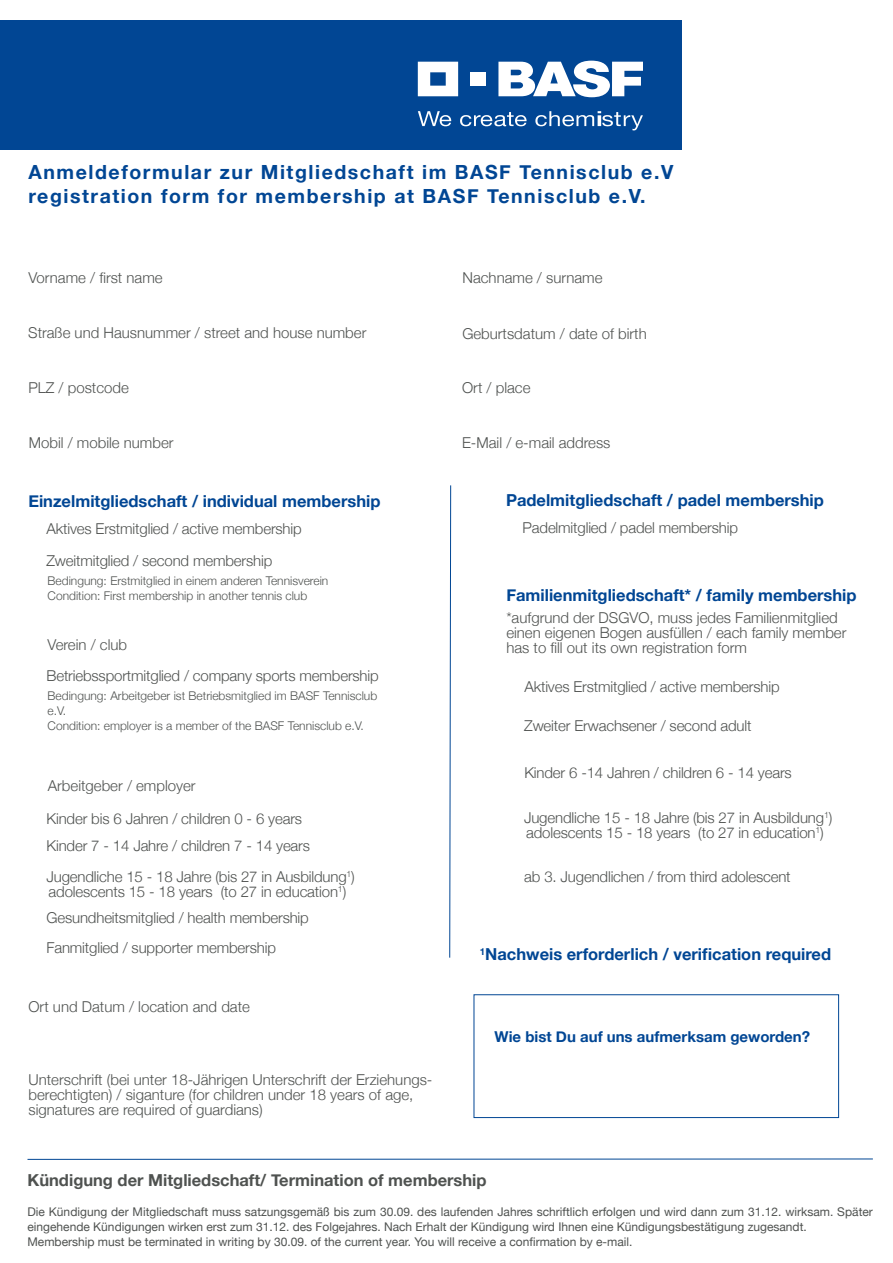
<style>
.page{position:relative;width:893px;height:1263px;background:#fff}
.page>*{position:absolute;margin:0;border:0;box-sizing:border-box;transform-origin:0 0}
.t1{font:700 19.5px/23.4px "Helvetica Neue";letter-spacing:.08em;color:#014694}
.t2{font:700 16.5px "Helvetica Neue";color:#014694}
.t3{font:700 16.5px "Helvetica Neue";color:#4f5250}
.t4{font:300 15px/15px "Helvetica Neue";letter-spacing:-.01em;color:#4f5250}
.t5{font:700 15px "Helvetica Neue";color:#014694}
.t6{font:12px/15px "Helvetica Neue";color:#4f5250}
.t7{font:300 12px/15px "Helvetica Neue";color:#4f5250}
</style>
<div class="page">
<div style="left:0;top:20px;width:682px;height:129px;background:#014694"></div>
<svg style="left:418px;top:62px;width:40px;height:34px"></svg>
<div style="left:471px;top:72px;width:15px;height:14px;background:#fff"></div>
<svg style="left:498px;top:61px;width:145px;height:36px"></svg>
<svg style="left:418px;top:111px;width:33px;height:15px"></svg>
<svg style="left:460px;top:112px;width:67px;height:14px"></svg>
<svg style="left:535px;top:111px;width:108px;height:19px"></svg>
<svg style="left:449px;top:485px;width:2px;height:473px"></svg>
<hr style="left:28px;top:1158px;width:845px;height:2px;background:#014694">
<div style="left:474px;top:994px;width:365px;height:124px;border:1px solid #014694"></div>
<h1 class="t1" style="left:29px;top:161px;width:646px">Anmeldeformular zur Mitgliedschaft im BASF Tennisclub e.V registration form for membership at BASF Tennisclub e.V.</h1>
<p class="t4" style="left:28px;top:269px;width:136px">Vorname / first name</p>
<p class="t4" style="left:462px;top:269px;width:142px">Nachname / surname</p>
<p class="t4" style="left:28px;top:324px;width:340px">Straße und Hausnummer / street and house number</p>
<p class="t4" style="left:28px;top:380px;width:102px">PLZ / postcode</p>
<p class="t4" style="left:462px;top:325px;width:186px">Geburtsdatum / date of birth</p>
<p class="t4" style="left:462px;top:379px;width:70px">Ort / place</p>
<p class="t4" style="left:29px;top:434px;width:146px">Mobil / mobile number</p>
<p class="t4" style="left:462px;top:434px;width:150px">E-Mail / e-mail address</p>
<p class="t2" style="left:28px;top:488px;width:354px">Einzelmitgliedschaft / individual membership</p>
<p class="t4" style="left:47px;top:520px;width:257px">Aktives Erstmitglied / active membership</p>
<p class="t4" style="left:47px;top:552px;width:227px">Zweitmitglied / second membership</p>
<p class="t7" style="left:48px;top:572px;width:282px">Bedingung: Erstmitglied in einem anderen Tennisverein<br>Condition: First membership in another tennis club</p>
<p class="t4" style="left:48px;top:636px;width:81px">Verein / club</p>
<p class="t4" style="left:47px;top:667px;width:334px">Betriebssportmitglied / company sports membership</p>
<p class="t7" style="left:48px;top:687px;width:331px">Bedingung: Arbeitgeber ist Betriebsmitglied im BASF Tennisclub e.V.<br>Condition: employer is a member of the BASF Tennisclub e.V.</p>
<p class="t4" style="left:48px;top:777px;width:149px">Arbeitgeber / employer</p>
<p class="t4" style="left:47px;top:804px;width:265px;line-height:27px">Kinder bis 6 Jahren / children 0 - 6 years<br>Kinder 7 - 14 Jahre / children 7 - 14 years</p>
<p class="t4" style="left:47px;top:868px;width:310px">Jugendliche 15 - 18 Jahre (bis 27 in Ausbildung<sup>1</sup>) adolescents 15 - 18 years (to 27 in education<sup>1</sup>)</p>
<p class="t4" style="left:47px;top:901px;width:264px;line-height:30.8px">Gesundheitsmitglied / health membership<br>Fanmitglied / supporter membership</p>
<p class="t4" style="left:29px;top:998px;width:223px">Ort und Datum / location and date</p>
<p class="t4" style="left:29px;top:1071px;width:405px">Unterschrift (bei unter 18-Jährigen Unterschrift der Erziehungs&shy;berechtigten) / siganture (for children under 18 years of age, signatures are required of guardians)</p>
<p class="t2" style="left:506px;top:487px;width:319px">Padelmitgliedschaft / padel membership</p>
<p class="t4" style="left:523px;top:519px;width:217px">Padelmitglied / padel membership</p>
<p class="t2" style="left:506px;top:582px;width:352px">Familienmitgliedschaft* / family membership</p>
<p class="t4" style="left:506px;top:609px;width:342px">*aufgrund der DSGVO, muss jedes Familienmitglied einen eigenen Bogen ausfüllen / each family member has to fill out its own registration form</p>
<p class="t4" style="left:524px;top:678px;width:257px">Aktives Erstmitglied / active membership</p>
<p class="t4" style="left:524px;top:717px;width:229px">Zweiter Erwachsener / second adult</p>
<p class="t4" style="left:524px;top:764px;width:269px">Kinder 6 -14 Jahren / children 6 - 14 years</p>
<p class="t4" style="left:524px;top:809px;width:310px">Jugendliche 15 - 18 Jahre (bis 27 in Ausbildung<sup>1</sup>) adolescents 15 - 18 years (to 27 in education<sup>1</sup>)</p>
<p class="t4" style="left:524px;top:868px;width:268px">ab 3. Jugendlichen / from third adolescent</p>
<p class="t2" style="left:480px;top:941px;width:353px"><sup>1</sup>Nachweis erforderlich / verification required</p>
<p class="t5" style="left:495px;top:1024px;width:317px">Wie bist Du auf uns aufmerksam geworden?</p>
<p class="t3" style="left:28px;top:1167px;width:461px">Kündigung der Mitgliedschaft/ Termination of membership</p>
<p class="t6" style="left:28px;top:1205px;width:847px">Die Kündigung der Mitgliedschaft muss satzungsgemäß bis zum 30.09. des laufenden Jahres schriftlich erfolgen und wird dann zum 31.12. wirksam. Später eingehende Kündigungen wirken erst zum 31.12. des Folgejahres. Nach Erhalt der Kündigung wird Ihnen eine Kündigungsbestätigung zugesandt.<br>Membership must be terminated in writing by 30.09. of the current year. You will receive a confirmation by e-mail.</p>
</div>
